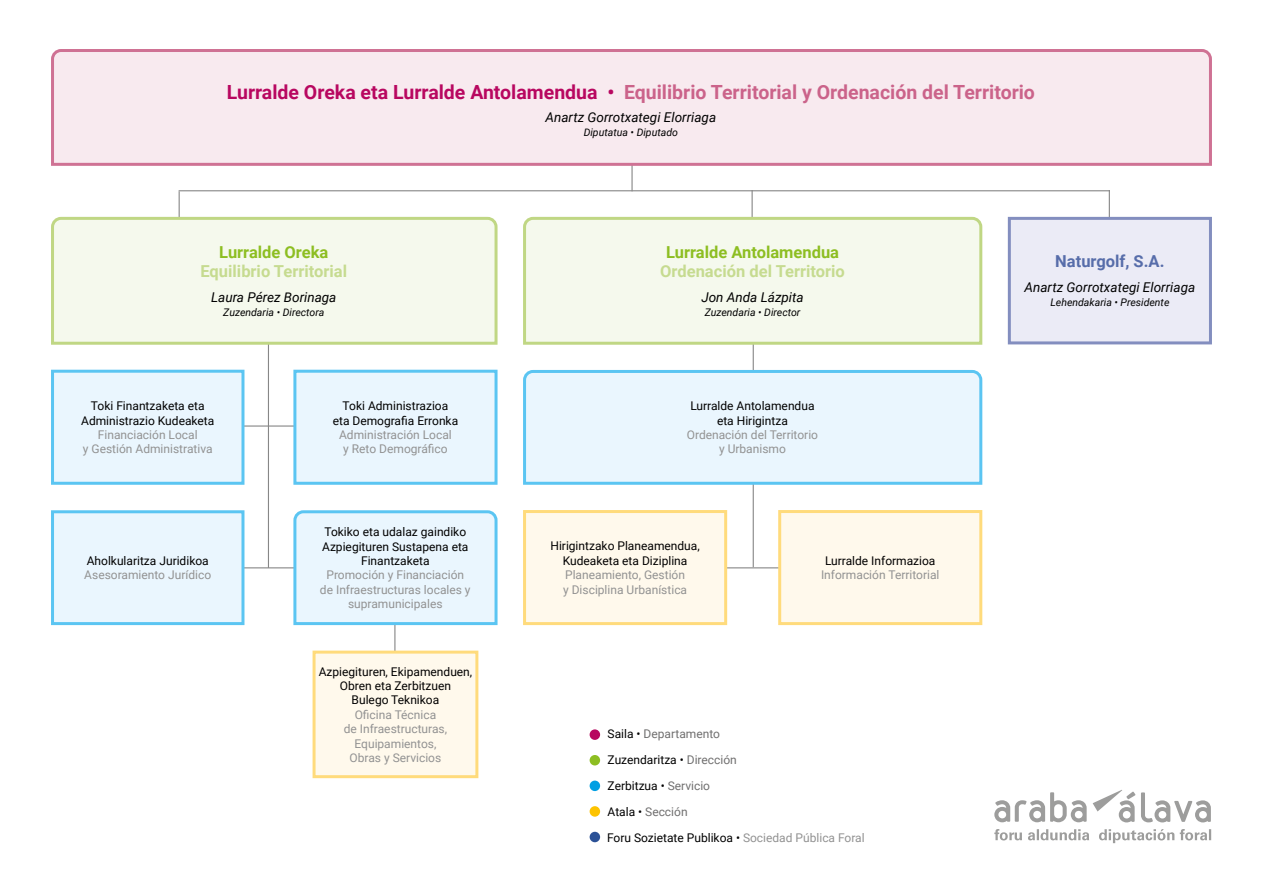
<style>
.page{position:relative;width:1263px;height:893px;background:#fff}
.page>*{position:absolute;margin:0;border:0;box-sizing:border-box;transform-origin:0 0}
.t1{font:700 19.5px "Roboto";color:#cb638a}
.t2{font:700 16.5px "Roboto";color:#c6db90}
.t3{font:700 16.5px "Roboto";color:#8dbe22}
.t4{font:700 16.5px "Roboto";color:#576daa}
.t5{font:italic 13.5px "Roboto";color:#000}
.t6{font:12px/14.4px "Roboto";color:#000;text-align:center}
.t7{font:12px/14.4px "Roboto";color:#929292;text-align:center}
.t8{font:italic 10.5px "Roboto";color:#000}
.s1{color:#b80760}
.s2{color:#706f6f}
.s3{color:#929292}
</style>
<div class="page">
<hr style="left:751px;top:190px;width:2px;height:52px;background:#878787">
<hr style="left:1109px;top:190px;width:1px;height:52px;background:#878787">
<hr style="left:631px;top:140px;width:2px;height:51px;background:#878787">
<hr style="left:179px;top:191px;width:1px;height:64px;background:#878787">
<hr style="left:394px;top:600px;width:1px;height:89px;background:#878787">
<hr style="left:268px;top:319px;width:1px;height:249px;background:#878787">
<hr style="left:753px;top:319px;width:1px;height:248px;background:#878787">
<svg style="left:51px;top:215px;width:447px;height:131px;background:#f2f7e7"></svg>
<svg style="left:523px;top:215px;width:460px;height:131px;background:#f2f7e7"></svg>
<svg style="left:51px;top:49px;width:1161px;height:118px;background:#f5e3ea"></svg>
<hr style="left:147px;top:425px;width:248px;height:2px;background:#878787">
<hr style="left:644px;top:567px;width:249px;height:1px;background:#878787">
<hr style="left:144px;top:567px;width:248px;height:1px;background:#878787">
<div style="left:53px;top:371px;width:190px;height:112px;background:#eaf6fe"></div>
<div style="left:51px;top:370px;width:193px;height:115px;border:3px solid #5bc5f2"></div>
<div style="left:295px;top:371px;width:201px;height:112px;background:#eaf6fe"></div>
<div style="left:293px;top:370px;width:204px;height:115px;border:3px solid #5bc5f2"></div>
<div style="left:524px;top:511px;width:202px;height:113px;background:#fff9ec"></div>
<div style="left:523px;top:510px;width:204px;height:115px;border:3px solid #ffdb7c"></div>
<div style="left:780px;top:511px;width:201px;height:113px;background:#fff9ec"></div>
<div style="left:778px;top:510px;width:204px;height:115px;border:3px solid #ffdb7c"></div>
<div style="left:53px;top:512px;width:190px;height:112px;background:#eaf6fe"></div>
<div style="left:51px;top:510px;width:193px;height:115px;border:3px solid #5bc5f2"></div>
<svg style="left:292px;top:510px;width:206px;height:117px;background:#dff2fd"></svg>
<svg style="left:523px;top:368px;width:460px;height:118px;background:#e1f3fd"></svg>
<div style="left:314px;top:652px;width:163px;height:125px;background:#fff9ec"></div>
<div style="left:313px;top:651px;width:165px;height:127px;border:3px solid #ffdb7c"></div>
<svg style="left:1141px;top:792px;width:70px;height:30px"></svg>
<svg style="left:994px;top:792px;width:93px;height:30px"></svg>
<svg style="left:1093px;top:790px;width:42px;height:32px"></svg>
<svg style="left:994px;top:829px;width:217px;height:14px"></svg>
<div style="left:590px;top:729px;width:10px;height:11px;background:#b80760;border-radius:50%"></div>
<div style="left:590px;top:755px;width:10px;height:10px;background:#8dbe22;border-radius:50%"></div>
<div style="left:590px;top:781px;width:10px;height:10px;background:#009fe3;border-radius:50%"></div>
<div style="left:590px;top:806px;width:10px;height:11px;background:#fdc300;border-radius:50%"></div>
<div style="left:590px;top:832px;width:10px;height:10px;background:#2b5196;border-radius:50%"></div>
<div style="left:1009px;top:218px;width:201px;height:125px;background:#ebebf6"></div>
<div style="left:1008px;top:217px;width:204px;height:127px;border:3px solid #838ebf"></div>
<hr style="left:179px;top:190px;width:931px;height:1px;background:#878787">
<h1 class="t1" style="left:227px;top:78px;width:810px"><span class="s1">Lurralde Oreka eta Lurralde Antolamendua •</span> Equilibrio Territorial y Ordenación del Territorio</h1>
<p class="t5" style="left:545px;top:108px;width:172px">Anartz Gorrotxategi Elorriaga</p>
<p class="t8" style="left:584px;top:125px;width:96px">Diputatua • Diputado</p>
<h2 class="t3" style="left:219px;top:240px;width:111px">Lurralde Oreka</h2>
<h2 class="t2" style="left:200px;top:260px;width:148px">Equilibrio Territorial</h2>
<p class="t5" style="left:211px;top:288px;width:127px">Laura Pérez Borinaga</p>
<p class="t8" style="left:223px;top:305px;width:102px">Zuzendaria • Directora</p>
<p class="t6" style="left:81px;top:398px;width:135px">Toki Finantzaketa eta<br>Administrazio Kudeaketa</p>
<p class="t7" style="left:83px;top:427px;width:131px">Financiación Local<br>y Gestión Administrativa</p>
<p class="t6" style="left:87px;top:553px;width:124px">Aholkularitza Juridikoa</p>
<p class="t7" style="left:84px;top:567px;width:128px">Asesoramiento Jurídico</p>
<p class="t6" style="left:333px;top:398px;width:127px">Toki Administrazioa<br>eta Demografia Erronka</p>
<p class="t7" style="left:339px;top:427px;width:114px">Administración Local y Reto Demográfico</p>
<p class="t6" style="left:322px;top:524px;width:148px">Tokiko eta udalaz gaindiko<br>Azpiegituren Sustapena eta<br>Finantzaketa</p>
<p class="t7" style="left:320px;top:567px;width:152px">Promoción y Financiación de Infraestructuras locales y supramunicipales</p>
<p class="t6" style="left:319px;top:664px;width:155px">Azpiegituren, Ekipamenduen,<br>Obren eta Zerbitzuen<br>Bulego Teknikoa</p>
<p class="t7" style="left:344px;top:707px;width:105px">Oficina Técnica<br>de Infraestructuras,<br>Equipamientos,<br>Obras y Servicios</p>
<h2 class="t3" style="left:666px;top:240px;width:175px">Lurralde Antolamendua</h2>
<h2 class="t2" style="left:660px;top:260px;width:186px">Ordenación del Territorio</h2>
<p class="t5" style="left:701px;top:288px;width:104px">Jon Anda Lázpita</p>
<p class="t8" style="left:705px;top:305px;width:97px">Zuzendaria • Director</p>
<p class="t6" style="left:690px;top:398px;width:126px">Lurralde Antolamendua eta Hirigintza</p>
<p class="t7" style="left:687px;top:427px;width:133px">Ordenación del Territorio y Urbanismo</p>
<p class="t6" style="left:550px;top:539px;width:151px">Hirigintzako Planeamendua,<br>Kudeaketa eta Diziplina</p>
<p class="t7" style="left:563px;top:567px;width:126px;text-align:left">Planeamiento, Gestión y Disciplina Urbanística</p>
<p class="t6" style="left:825px;top:553px;width:112px">Lurralde Informazioa</p>
<p class="t7" style="left:821px;top:567px;width:120px">Información Territorial</p>
<p class="t6" style="left:607px;top:720px;width:259px;line-height:26px;text-align:left">Saila • <span class="s2">Departamento<br></span>Zuzendaritza • <span class="s2">Dirección<br></span>Zerbitzua • <span class="s2">Servicio<br></span>Atala • <span class="s2">Sección<br></span>Foru Sozietate Publikoa • <span class="s3">Sociedad Pública Foral</span></p>
<h2 class="t4" style="left:1055px;top:250px;width:111px">Naturgolf, S.A.</h2>
<p class="t5" style="left:1024px;top:278px;width:172px">Anartz Gorrotxategi Elorriaga</p>
<p class="t8" style="left:1050px;top:295px;width:121px">Lehendakaria • Presidente</p>
</div>
